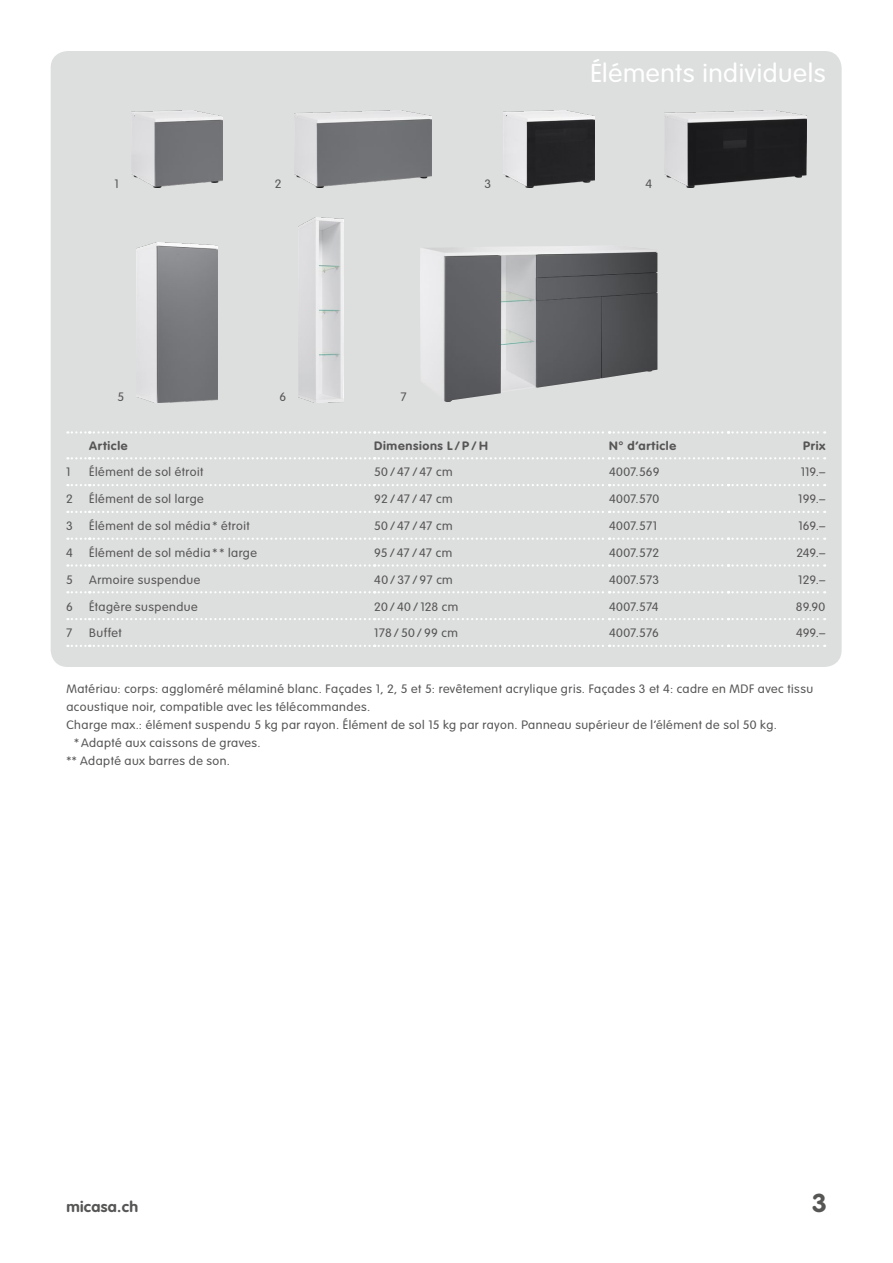
<style>
.page{position:relative;width:893px;height:1263px;background:#fff}
.page>*{position:absolute;margin:0;border:0;box-sizing:border-box;transform-origin:0 0}
.t1{font:300 25.5px "VAG Rounded";letter-spacing:.02em;color:#fff;scale:1.05 1}
.t2{font:700 25.5px "VAG Rounded";color:#565655;scale:1.05 1}
.t3{font:700 15px "VAG Rounded";letter-spacing:.02em;color:#565655;scale:1.05 1}
.t4{font:300 12px "VAG Rounded";letter-spacing:.04em;color:#565655;scale:1.05 1}
.t5{font:700 12px "VAG Rounded";letter-spacing:.05em;color:#565655;scale:1.05 1}
</style>
<div class="page">
<div style="left:51px;top:51px;width:791px;height:616px;background:#dddede;border-radius:17px"></div>
<svg style="left:67px;top:457px;width:758px;height:2px"></svg>
<svg style="left:67px;top:484px;width:758px;height:2px"></svg>
<svg style="left:67px;top:511px;width:758px;height:2px"></svg>
<svg style="left:67px;top:538px;width:758px;height:2px"></svg>
<svg style="left:67px;top:564px;width:758px;height:3px"></svg>
<svg style="left:67px;top:591px;width:758px;height:2px"></svg>
<svg style="left:67px;top:618px;width:758px;height:2px"></svg>
<svg style="left:67px;top:645px;width:758px;height:2px"></svg>
<svg style="left:67px;top:431px;width:758px;height:3px"></svg>
<img style="left:132px;top:111px;width:90px;height:77px">
<img style="left:294px;top:111px;width:138px;height:77px">
<img style="left:504px;top:111px;width:91px;height:77px">
<img style="left:665px;top:111px;width:141px;height:77px">
<img style="left:137px;top:242px;width:80px;height:160px">
<img style="left:299px;top:217px;width:44px;height:185px">
<img style="left:420px;top:246px;width:238px;height:156px">
<p class="t4" style="left:114px;top:177px;width:6px">1</p>
<p class="t4" style="left:275px;top:177px;width:8px">2</p>
<h1 class="t1" style="left:590px;top:58px;width:226px">Éléments individuels</h1>
<p class="t4" style="left:484px;top:177px;width:8px">3</p>
<p class="t4" style="left:645px;top:177px;width:8px">4</p>
<p class="t4" style="left:117px;top:390px;width:8px">5</p>
<p class="t4" style="left:279px;top:390px;width:8px">6</p>
<p class="t4" style="left:401px;top:390px;width:8px">7</p>
<p class="t5" style="left:89px;top:438px;width:38px">Article</p>
<p class="t5" style="left:374px;top:438px;width:110px">Dimensions L / P / H</p>
<p class="t5" style="left:609px;top:438px;width:65px">N° d’article</p>
<p class="t5" style="left:803px;top:438px;width:23px">Prix</p>
<p class="t4" style="left:66px;top:465px;width:6px">1</p>
<p class="t4" style="left:89px;top:465px;width:110px">Élément de sol étroit</p>
<p class="t4" style="left:374px;top:465px;width:76px">50/47/47 cm</p>
<p class="t4" style="left:609px;top:465px;width:49px">4007.569</p>
<p class="t4" style="left:801px;top:465px;width:25px">119.–</p>
<p class="t4" style="left:66px;top:492px;width:8px">2</p>
<p class="t4" style="left:89px;top:492px;width:110px">Élément de sol large</p>
<p class="t4" style="left:374px;top:492px;width:76px">92/47/47 cm</p>
<p class="t4" style="left:609px;top:492px;width:49px">4007.570</p>
<p class="t4" style="left:798px;top:492px;width:27px">199.–</p>
<p class="t4" style="left:66px;top:519px;width:8px">3</p>
<p class="t4" style="left:89px;top:519px;width:154px">Élément de sol média * étroit</p>
<p class="t4" style="left:374px;top:519px;width:76px">50/47/47 cm</p>
<p class="t4" style="left:609px;top:519px;width:47px">4007.571</p>
<p class="t4" style="left:798px;top:519px;width:27px">169.–</p>
<p class="t4" style="left:66px;top:546px;width:8px">4</p>
<p class="t4" style="left:89px;top:546px;width:161px">Élément de sol média ** large</p>
<p class="t4" style="left:374px;top:546px;width:76px">95/47/47 cm</p>
<p class="t4" style="left:609px;top:546px;width:49px">4007.572</p>
<p class="t4" style="left:796px;top:546px;width:29px">249.–</p>
<p class="t4" style="left:66px;top:573px;width:8px">5</p>
<p class="t4" style="left:89px;top:573px;width:107px">Armoire suspendue</p>
<p class="t4" style="left:374px;top:573px;width:76px">40/37/97 cm</p>
<p class="t4" style="left:609px;top:573px;width:49px">4007.573</p>
<p class="t4" style="left:798px;top:573px;width:27px">129.–</p>
<p class="t4" style="left:66px;top:599px;width:8px">6</p>
<p class="t4" style="left:89px;top:599px;width:105px">Étagère suspendue</p>
<p class="t4" style="left:374px;top:599px;width:82px">20 / 40 / 128 cm</p>
<p class="t4" style="left:609px;top:599px;width:49px">4007.574</p>
<p class="t4" style="left:796px;top:599px;width:29px">89.90</p>
<p class="t4" style="left:66px;top:626px;width:8px">7</p>
<p class="t4" style="left:89px;top:626px;width:33px">Buffet</p>
<p class="t4" style="left:374px;top:626px;width:81px">178 / 50 / 99 cm</p>
<p class="t4" style="left:609px;top:626px;width:49px">4007.576</p>
<p class="t4" style="left:796px;top:626px;width:29px">499.–</p>
<p class="t4" style="left:66px;top:682px;width:713px">Matériau: corps: aggloméré mélaminé blanc. Façades 1, 2, 5 et 5: revêtement acrylique gris. Façades 3 et 4: cadre en MDF avec tissu</p>
<p class="t4" style="left:66px;top:700px;width:291px">acoustique noir, compatible avec les télécommandes.</p>
<p class="t4" style="left:66px;top:718px;width:678px">Charge max.: élément suspendu 5 kg par rayon. Élément de sol 15 kg par rayon. Panneau supérieur de l’élément de sol 50 kg.</p>
<p class="t4" style="left:74px;top:736px;width:179px">* Adapté aux caissons de graves.</p>
<p class="t4" style="left:66px;top:754px;width:157px">** Adapté aux barres de son.</p>
<p class="t3" style="left:66px;top:1198px;width:70px">micasa.ch</p>
<h1 class="t2" style="left:812px;top:1188px;width:16px">3</h1>
</div>
